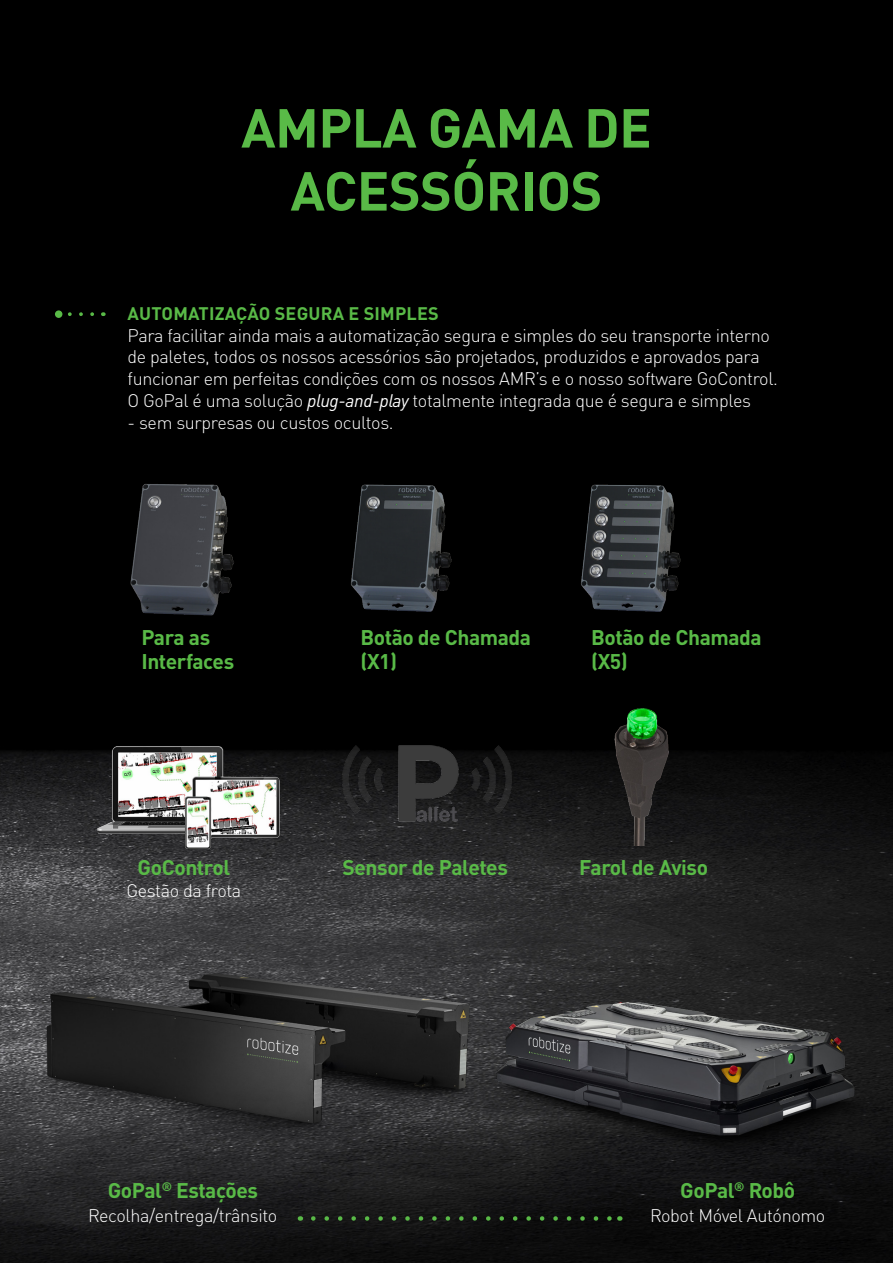
<style>
.page{position:relative;width:893px;height:1263px;background:#fff}
.page>*{position:absolute;margin:0;border:0;box-sizing:border-box;transform-origin:0 0}
.Overskrift_42_42_pt{font:700 54px/63px "DIN Pro";letter-spacing:-.01em;color:#59ba47;text-align:center}
.Overskrift_14_16_pt{font:700 21px/24px "DIN Pro";letter-spacing:-.02em;color:#59ba47}
.Brødtekst_12_14_5_pt{font:300 18px/21.8px "DIN Pro";letter-spacing:-.02em;color:#fff}
.Overskrift_14_16_pt-2{font:300 18px "DIN Pro";letter-spacing:-.02em;color:#fff}
.Mellemrubrik_12_14_5_pt{font:700 18px "DIN Pro";letter-spacing:.01em;color:#59ba47}
.Brødtekst_12_16_pt{font:300 18px "DIN Pro";letter-spacing:-.02em;color:#fff}
.s1{font-weight:400;font-style:italic}
</style>
<div class="page">
<img style="left:0;top:0;width:893px;height:1263px">
<img style="left:463px;top:945px;width:427px;height:226px">
<img style="left:26px;top:936px;width:472px;height:226px">
<img style="left:593px;top:693px;width:110px;height:153px">
<img style="left:115px;top:476px;width:126px;height:146px">
<img style="left:344px;top:476px;width:111px;height:141px">
<img style="left:574px;top:476px;width:111px;height:141px">
<svg style="left:70px;top:312px;width:27px;height:4px"></svg>
<div style="left:55px;top:310px;width:7px;height:8px;background:#59ba47;border-radius:50%"></div>
<img style="left:343px;top:745px;width:169px;height:82px">
<img style="left:89px;top:721px;width:201px;height:136px">
<svg style="left:313px;top:1216px;width:300px;height:5px"></svg>
<p class="Overskrift_42_42_pt" style="left:241px;top:90px;width:412px">AMPLA GAMA DE<br>ACESSÓRIOS</p>
<p class="Mellemrubrik_12_14_5_pt" style="left:128px;top:298px;width:313px">AUTOMATIZAÇÃO SEGURA E SIMPLES</p>
<p class="Brødtekst_12_14_5_pt" style="left:128px;top:323px;width:652px">Para facilitar ainda mais a automatização segura e simples do seu transporte interno de paletes, todos os nossos acessórios são projetados, produzidos e aprovados para funcionar em perfeitas condições com os nossos AMR’s e o nosso software GoControl.<br>O GoPal é uma solução <span class="s1">plug-and-play</span> totalmente integrada que é segura e simples</p>
<p class="Brødtekst_12_14_5_pt" style="left:128px;top:410px;width:268px">- sem surpresas ou custos ocultos.</p>
<p class="Overskrift_14_16_pt" style="left:141px;top:623px;width:94px">Para as<br>Interfaces</p>
<p class="Overskrift_14_16_pt" style="left:138px;top:853px;width:94px">GoControl</p>
<p class="Overskrift_14_16_pt-2" style="left:127px;top:876px;width:116px">Gestão da frota</p>
<p class="Overskrift_14_16_pt" style="left:360px;top:623px;width:172px">Botão de Chamada (X1)</p>
<p class="Overskrift_14_16_pt" style="left:591px;top:623px;width:172px">Botão de Chamada (X5)</p>
<p class="Overskrift_14_16_pt" style="left:343px;top:853px;width:167px">Sensor de Paletes</p>
<p class="Overskrift_14_16_pt" style="left:579px;top:853px;width:130px">Farol de Aviso</p>
<p class="Overskrift_14_16_pt" style="left:108px;top:1176px;width:152px">GoPal<sup>®</sup> Estações</p>
<p class="Overskrift_14_16_pt-2" style="left:88px;top:1202px;width:191px">Recolha/entrega/trânsito</p>
<p class="Overskrift_14_16_pt" style="left:680px;top:1176px;width:116px">GoPal<sup>®</sup> Robô</p>
<p class="Brødtekst_12_16_pt" style="left:650px;top:1202px;width:177px">Robot Móvel Autónomo</p>
</div>
